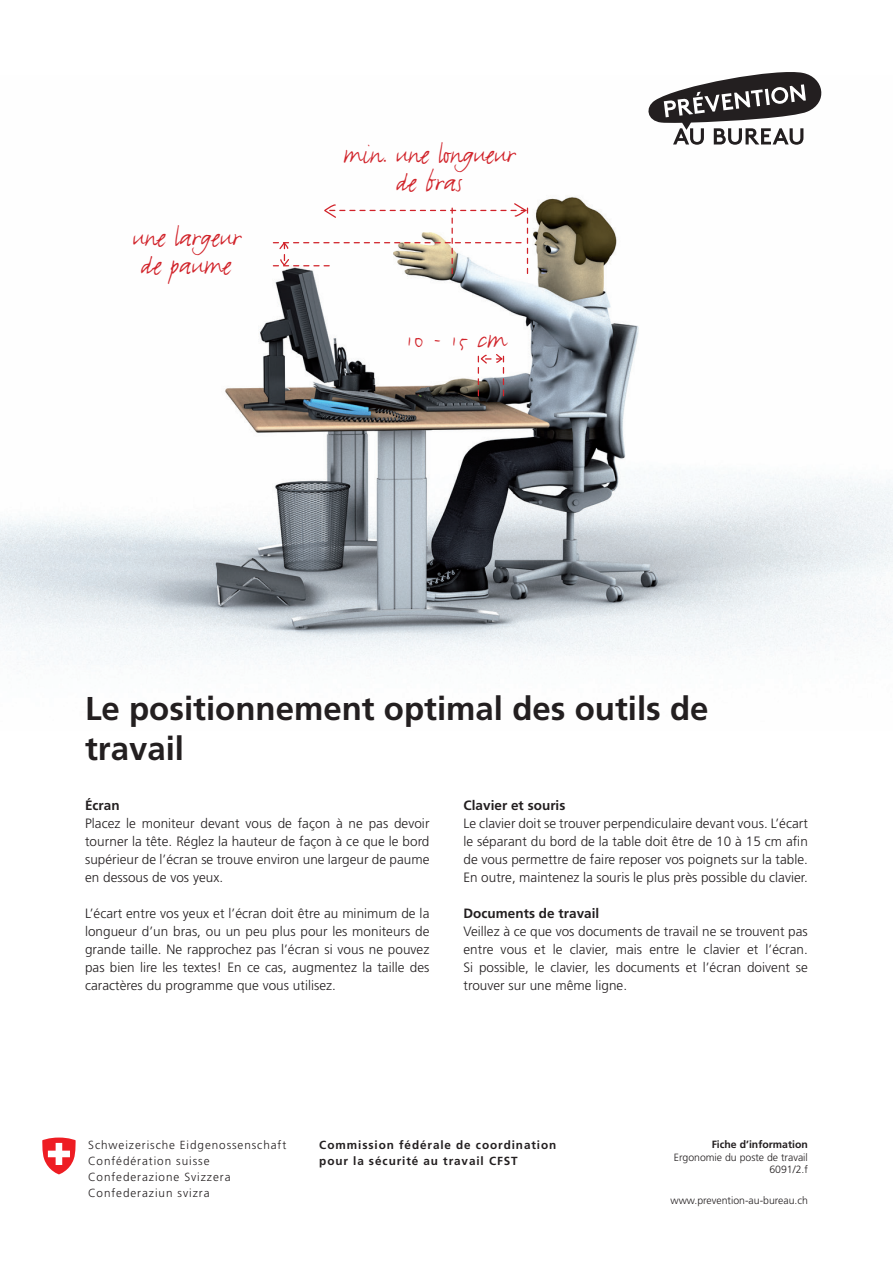
<style>
.page{position:relative;width:893px;height:1263px;background:#fff}
.page>*{position:absolute;margin:0;border:0;box-sizing:border-box;transform-origin:0 0}
.Titel{font:700 33px/39.6px "Frutiger";color:#231f20}
.t1{font:29.7px/28.5px "FF Justlefthand";color:#d1232a;text-align:center}
.t2{font:300 13.5px/18px "Frutiger";letter-spacing:.005em;color:#231f20;text-align:justify}
.t3{font:700 13.5px "Frutiger";letter-spacing:.005em;color:#231f20}
.t4{font:300 11.7px/16.2px "Frutiger";letter-spacing:.08em;color:#231f20}
.t5{font:700 11.7px/16.2px "Frutiger";letter-spacing:.08em;color:#231f20}
.t6{font:300 10.5px "Frutiger";color:#231f20}
.t7{font:700 10.5px "Frutiger";color:#231f20}
</style>
<div class="page">
<img style="left:0;top:90px;width:893px;height:575px">
<svg style="left:273px;top:202px;width:255px;height:71px"></svg>
<svg style="left:478px;top:353px;width:26px;height:43px"></svg>
<svg style="left:42px;top:1137px;width:34px;height:37px"></svg>
<svg style="left:648px;top:72px;width:173px;height:73px"></svg>
<p class="t1" style="left:133px;top:224px;width:110px">une largeur</p>
<p class="t1" style="left:141px;top:252px;width:92px">de paume</p>
<p class="t1" style="left:343px;top:141px;width:174px">min. une longueur de bras</p>
<p class="t1" style="left:405px;top:326px;width:102px">10 - 15 cm</p>
<p class="Titel" style="left:85px;top:689px;width:625px">Le positionnement optimal des outils de travail</p>
<p class="t3" style="left:85px;top:797px;width:36px">Écran</p>
<p class="t2" style="left:85px;top:814px;width:346px">Placez le moniteur devant vous de façon à ne pas devoir tourner la tête. Réglez la hauteur de façon à ce que le bord supérieur de l’écran se trouve environ une largeur de paume en dessous de vos yeux.</p>
<p class="t2" style="left:85px;top:904px;width:346px">L’écart entre vos yeux et l’écran doit être au minimum de la longueur d’un bras, ou un peu plus pour les moniteurs de grande taille. Ne rapprochez pas l’écran si vous ne pouvez pas bien lire les textes! En ce cas, augmentez la taille des caractères du programme que vous utilisez.</p>
<p class="t3" style="left:463px;top:797px;width:103px">Clavier et souris</p>
<p class="t2" style="left:463px;top:814px;width:346px">Le clavier doit se trouver perpendiculaire devant vous. L’écart le séparant du bord de la table doit être de 10 à 15 cm afin de vous permettre de faire reposer vos poignets sur la table.<br>En outre, maintenez la souris le plus près possible du clavier.</p>
<p class="t3" style="left:463px;top:905px;width:137px">Documents de travail</p>
<p class="t2" style="left:463px;top:922px;width:346px">Veillez à ce que vos documents de travail ne se trouvent pas entre vous et le clavier, mais entre le clavier et l’écran.<br>Si possible, le clavier, les documents et l’écran doivent se trouver sur une même ligne.</p>
<p class="t4" style="left:88px;top:1137px;width:200px">Schweizerische Eidgenossenschaft<br>Confédération suisse<br>Confederazione Svizzera<br>Confederaziun svizra</p>
<p class="t5" style="left:319px;top:1136px;width:239px">Commission fédérale de coordination pour la sécurité au travail CFST</p>
<p class="t7" style="left:712px;top:1138px;width:98px">Fiche d’information</p>
<p class="t6" style="left:674px;top:1151px;width:136px">Ergonomie du poste de travail</p>
<p class="t6" style="left:769px;top:1164px;width:40px">6091/2.f</p>
<p class="t6" style="left:671px;top:1194px;width:139px">www.prevention-au-bureau.ch</p>
</div>
